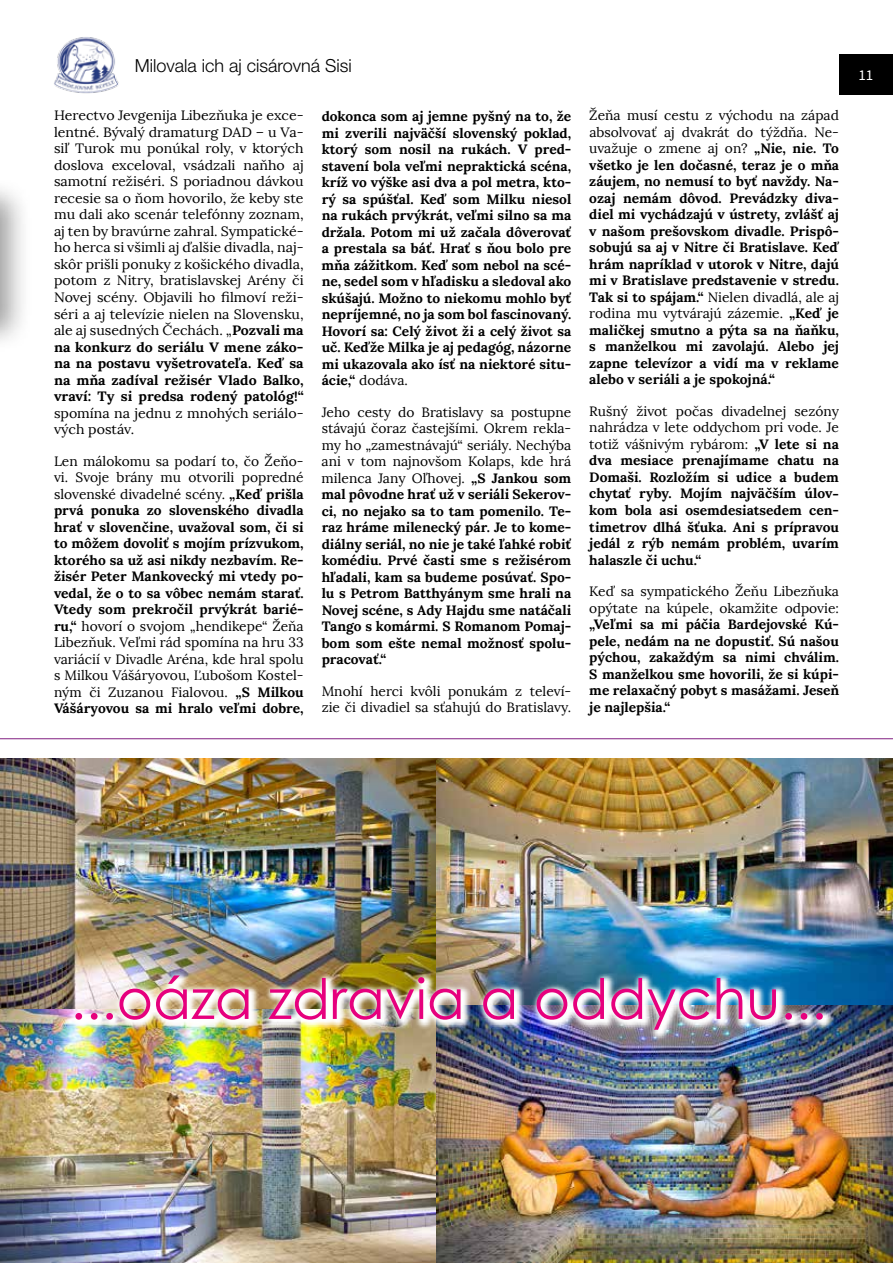
<style>
.page{position:relative;width:893px;height:1263px;background:#fff}
.page>*{position:absolute;margin:0;border:0;box-sizing:border-box;transform-origin:0 0}
.t1{font:55.65px "Century Gothic";color:#e6007d}
.t2{font:300 18px "Helvetica Neue";color:#000}
.t3{font:15px "Source Sans Pro";color:#fff}
.t4{font:700 13.5px/16.5px "Lora";color:#000;text-align:justify}
.t5{font:13.5px/16.5px "Lora";color:#000;text-align:justify;scale:1.05 1}
.t6{font:13.5px/16.5px "Lora";color:#000}
.s1{font-weight:700}
.s2{font-weight:400}
</style>
<div class="page">
<div style="left:839px;top:54px;width:54px;height:40px;background:#000"></div>
<img style="left:54px;top:37px;width:65px;height:57px">
<div style="left:0;top:176px;width:33px;height:177px;background:#000;opacity:.75"></div>
<hr style="left:0;top:191px;width:1px;height:129px;background:#fff">
<hr style="left:0;top:738px;width:893px;height:1px;background:#812082">
<img style="left:0;top:1004px;width:893px;height:259px">
<img style="left:0;top:759px;width:436px;height:249px">
<img style="left:436px;top:759px;width:457px;height:245px">
<img style="left:69px;top:970px;width:766px;height:71px">
<h2 class="t2" style="left:135px;top:51px;width:219px">Milovala ich aj cisárovná Sisi</h2>
<p class="t3" style="left:858px;top:65px;width:16px">11</p>
<p class="t5" style="left:54px;top:108px;width:239px">Herectvo Jevgenija Libezňuka je exce&shy;lentné. Bývalý dramaturg DAD – u Va&shy;siľ Turok mu ponúkal roly, v ktorých doslova exceloval, vsádzali naňho aj samotní režiséri. S poriadnou dávkou recesie sa o ňom hovorilo, že keby ste mu dali ako scenár telefónny zoznam, aj ten by bravúrne zahral. Sympatické&shy;ho herca si všimli aj ďalšie divadla, naj&shy;skôr prišli ponuky z košického divadla, potom z Nitry, bratislavskej Arény či Novej scény. Objavili ho filmoví reži&shy;séri a aj televízie nielen na Slovensku, ale aj susedných Čechách. „<span class="s1">Pozvali ma na konkurz do seriálu V mene záko&shy;na na postavu vyšetrovateľa. Keď sa na mňa zadíval režisér Vlado Balko, vraví: Ty si predsa rodený patológ!“</span></p>
<p class="t5" style="left:54px;top:405px;width:239px">spomína na jednu z mnohých seriálo&shy;vých postáv.</p>
<p class="t4" style="left:54px;top:452px;width:251px"><span class="s2">Len málokomu sa podarí to, čo Žeňo&shy;vi. Svoje brány mu otvorili popredné slovenské divadelné scény.</span> „Keď prišla prvá ponuka zo slovenského divadla hrať v slovenčine, uvažoval som, či si to môžem dovoliť s mojím prízvukom, ktorého sa už asi nikdy nezbavím. Re&shy;žisér Peter Mankovecký mi vtedy po&shy;vedal, že o to sa vôbec nemám starať.<br>Vtedy som prekročil prvýkrát barié&shy;ru,“ <span class="s2">hovorí o svojom „hendikepe“ Žeňa Libezňuk. Veľmi rád spomína na hru 33 variácií v Divadle Aréna, kde hral spolu s Milkou Vášáryovou, Ľubošom Kostel&shy;ným či Zuzanou Fialovou.</span> „S Milkou Vášáryovou sa mi hralo veľmi dobre,</p>
<p class="t4" style="left:589px;top:107px;width:251px"><span class="s2">Žeňa musí cestu z východu na západ absolvovať aj dvakrát do týždňa. Ne&shy;uvažuje o zmene aj on?</span> „Nie, nie. To všetko je len dočasné, teraz je o mňa záujem, no nemusí to byť navždy. Na&shy;ozaj nemám dôvod. Prevádzky diva&shy;diel mi vychádzajú v ústrety, zvlášť aj v našom prešovskom divadle. Prispô&shy;sobujú sa aj v Nitre či Bratislave. Keď hrám napríklad v utorok v Nitre, dajú mi v Bratislave predstavenie v stredu.<br>Tak si to spájam.“ <span class="s2">Nielen divadlá, ale aj rodina mu vytvárajú zázemie.</span> „Keď je maličkej smutno a pýta sa na ňaňku, s manželkou mi zavolajú. Alebo jej zapne televízor a vidí ma v reklame alebo v seriáli a je spokojná.“</p>
<p class="t4" style="left:589px;top:403px;width:251px"><span class="s2">Rušný život počas divadelnej sezóny nahrádza v lete oddychom pri vode. Je totiž vášnivým rybárom:</span> „V lete si na dva mesiace prenajímame chatu na Domaši. Rozložím si udice a budem chytať ryby. Mojím najväčším úlov&shy;kom bola asi osemdesiatsedem cen&shy;timetrov dlhá šťuka. Ani s prípravou jedál z rýb nemám problém, uvarím halaszle či uchu.“</p>
<p class="t6" style="left:589px;top:583px;width:251px">Keď sa sympatického Žeňu Libezňuka opýtate na kúpele, okamžite odpovie:</p>
<p class="t4" style="left:589px;top:616px;width:251px">„Veľmi sa mi páčia Bardejovské Kú&shy;pele, nedám na ne dopustiť. Sú našou pýchou, zakaždým sa nimi chválim.<br>S manželkou sme hovorili, že si kúpi&shy;me relaxačný pobyt s masážami. Jeseň je najlepšia.“</p>
<p class="t4" style="left:322px;top:108px;width:251px">dokonca som aj jemne pyšný na to, že mi zverili najväčší slovenský poklad, ktorý som nosil na rukách. V pred&shy;stavení bola veľmi nepraktická scéna, kríž vo výške asi dva a pol metra, kto&shy;rý sa spúšťal. Keď som Milku niesol na rukách prvýkrát, veľmi silno sa ma držala. Potom mi už začala dôverovať a prestala sa báť. Hrať s ňou bolo pre mňa zážitkom. Keď som nebol na scé&shy;ne, sedel som v hľadisku a sledoval ako skúšajú. Možno to niekomu mohlo byť nepríjemné, no ja som bol fascinovaný.<br>Hovorí sa: Celý život ži a celý život sa uč. Keďže Milka je aj pedagóg, názorne mi ukazovala ako ísť na niektoré situ&shy;ácie,“ <span class="s2">dodáva.</span></p>
<p class="t4" style="left:322px;top:404px;width:251px"><span class="s2">Jeho cesty do Bratislavy sa postupne stávajú čoraz častejšími. Okrem rekla&shy;my ho „zamestnávajú“ seriály. Nechýba ani v tom najnovšom Kolaps, kde hrá milenca Jany Oľhovej.</span> „S Jankou som mal pôvodne hrať už v seriáli Sekerov&shy;ci, no nejako sa to tam pomenilo. Te&shy;raz hráme milenecký pár. Je to kome&shy;diálny seriál, no nie je také ľahké robiť komédiu. Prvé časti sme s režisérom hľadali, kam sa budeme posúvať. Spo&shy;lu s Petrom Batthyánym sme hrali na Novej scéne, s Ady Hajdu sme natáčali Tango s komármi. S Romanom Pomaj&shy;bom som ešte nemal možnosť spolu&shy;pracovať.“</p>
<p class="t6" style="left:322px;top:683px;width:251px">Mnohí herci kvôli ponukám z televí&shy;zie či divadiel sa sťahujú do Bratislavy.</p>
<h1 class="t1" style="left:70px;top:960px;width:758px">...oáza zdravia a oddychu...</h1>
</div>
